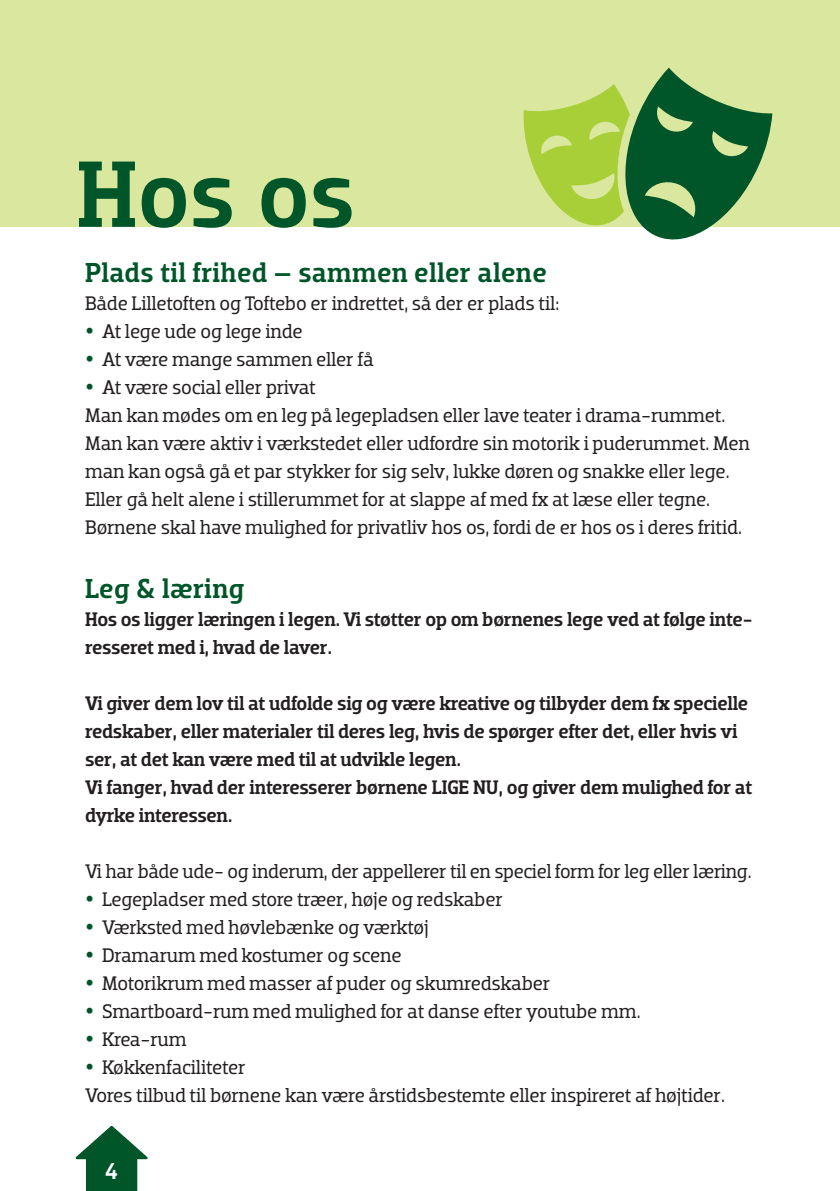
<style>
.page{position:relative;width:840px;height:1191px;background:#fff}
.page>*{position:absolute;margin:0;border:0;box-sizing:border-box;transform-origin:0 0}
.t1{font:500 96px "Dobra Slab";color:#005529}
.t2{font:500 28px "Dobra Slab";letter-spacing:.015em;color:#005529}
.t3{font:500 23.2px "Dobra Slab";color:#fff}
.t4{font:20px "Dobra Slab";letter-spacing:-.015em;color:#231f20}
.t5{font:500 20px/28px "Dobra Slab";letter-spacing:-.015em;color:#231f20}
</style>
<div class="page">
<div style="left:0;top:0;width:839px;height:227px;background:#dae79e"></div>
<svg style="left:75px;top:1125px;width:73px;height:66px"></svg>
<svg style="left:523px;top:68px;width:248px;height:172px"></svg>
<h1 class="t1" style="left:77px;top:138px;width:280px">Hos os</h1>
<h2 class="t2" style="left:85px;top:256px;width:463px">Plads til frihed – sammen eller alene</h2>
<p class="t4" style="left:85px;top:291px;width:475px">Både Lilletoften og Toftebo er indrettet, så der er plads til:</p>
<p class="t4" style="left:102px;top:319px;width:202px">At lege ude og lege inde</p>
<p class="t4" style="left:102px;top:347px;width:273px">At være mange sammen eller få</p>
<p class="t4" style="left:102px;top:375px;width:215px">At være social eller privat</p>
<p class="t4" style="left:85px;top:403px;width:641px">Man kan mødes om en leg på legepladsen eller lave teater i drama-rummet.</p>
<p class="t4" style="left:85px;top:431px;width:666px">Man kan være aktiv i værkstedet eller udfordre sin motorik i puderummet. Men</p>
<p class="t4" style="left:85px;top:459px;width:646px">man kan også gå et par stykker for sig selv, lukke døren og snakke eller lege.</p>
<p class="t4" style="left:85px;top:487px;width:626px">Eller gå helt alene i stillerummet for at slappe af med fx at læse eller tegne.</p>
<p class="t4" style="left:85px;top:515px;width:658px">Børnene skal have mulighed for privatliv hos os, fordi de er hos os i deres fritid.</p>
<h2 class="t2" style="left:85px;top:572px;width:160px">Leg &amp; læring</h2>
<p class="t5" style="left:85px;top:605px;width:668px">Hos os ligger læringen i legen. Vi støtter op om børnenes lege ved at følge inte&shy;resseret med i, hvad de laver.</p>
<p class="t5" style="left:85px;top:689px;width:668px">Vi giver dem lov til at udfolde sig og være kreative og tilbyder dem fx specielle redskaber, eller materialer til deres leg, hvis de spørger efter det, eller hvis vi ser, at det kan være med til at udvikle legen.<br>Vi fanger, hvad der interesserer børnene LIGE NU, og giver dem mulighed for at dyrke interessen.</p>
<p class="t4" style="left:85px;top:859px;width:667px">Vi har både ude- og inderum, der appellerer til en speciel form for leg eller læring.</p>
<p class="t4" style="left:102px;top:887px;width:402px">Legepladser med store træer, høje og redskaber</p>
<p class="t4" style="left:102px;top:915px;width:328px">Værksted med høvlebænke og værktøj</p>
<p class="t4" style="left:102px;top:943px;width:301px">Dramarum med kostumer og scene</p>
<p class="t4" style="left:102px;top:971px;width:449px">Motorikrum med masser af puder og skumredskaber</p>
<p class="t4" style="left:102px;top:999px;width:539px">Smartboard-rum med mulighed for at danse efter youtube mm.</p>
<p class="t4" style="left:102px;top:1027px;width:86px">Krea-rum</p>
<p class="t4" style="left:102px;top:1055px;width:145px">Køkkenfaciliteter</p>
<p class="t4" style="left:85px;top:1083px;width:641px">Vores tilbud til børnene kan være årstidsbestemte eller inspireret af højtider.</p>
<p class="t3" style="left:105px;top:1157px;width:14px">4</p>
</div>
